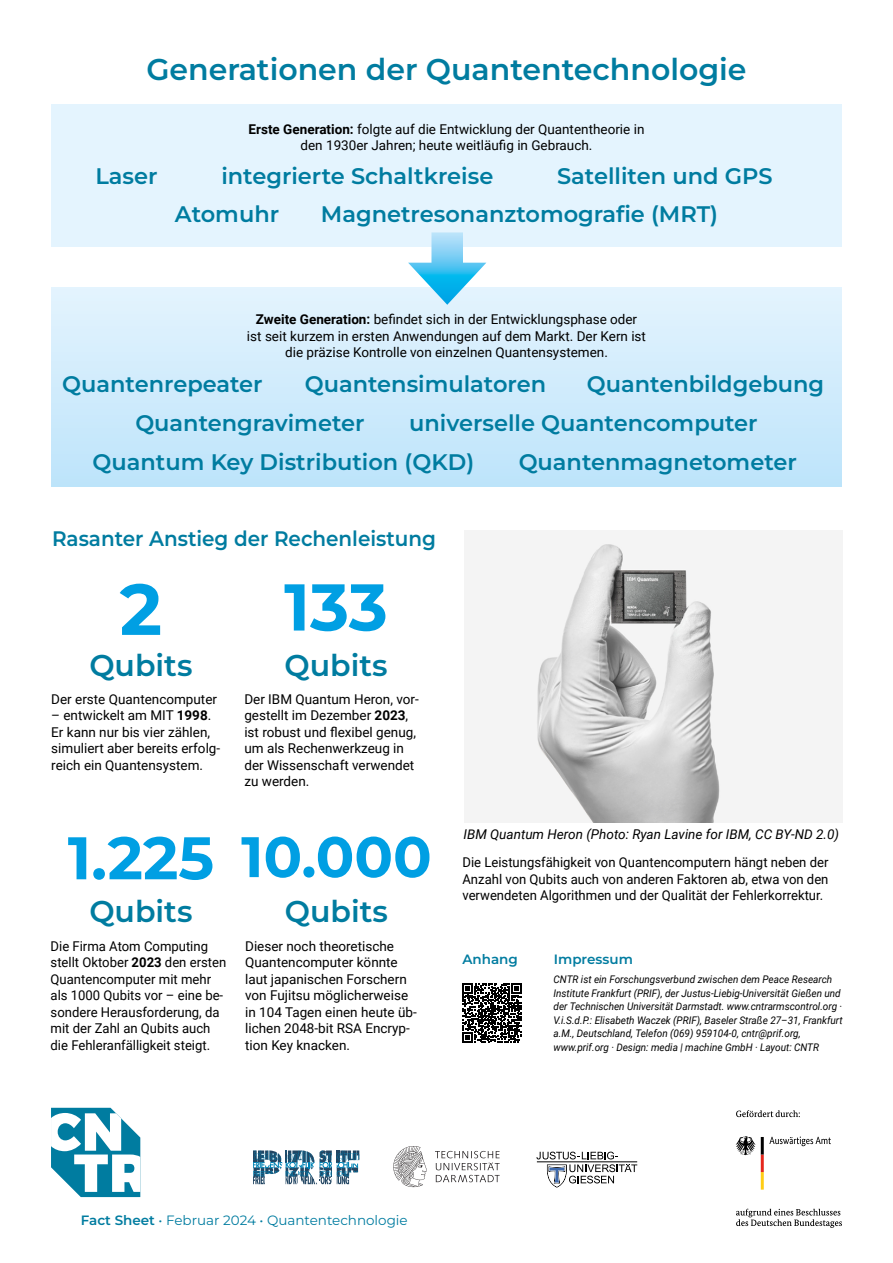
<style>
.page{position:relative;width:893px;height:1263px;background:#fff}
.page>*{position:absolute;margin:0;border:0;box-sizing:border-box;transform-origin:0 0}
.große_Zahl{font:700 72px "Montserrat";color:#009fe3}
.große_Zahl-2{font:700 66px "Montserrat";color:#009fe3}
.große_Zahl-3{font:700 60px "Montserrat";color:#009fe3}
.große_Zahl-4{font:700 57px "Montserrat";color:#009fe3}
.Zwischenüberschrift_H2{font:600 30px "Montserrat";color:#007ca0}
.Hervorhebung{font:600 30px "Montserrat";color:#007ca0}
.Hervorhebung-2{font:600 22.5px "Montserrat";color:#007ca0}
.Zwischenüberschrift_H2-2{font:600 21px "Montserrat";color:#007ca0;scale:.95 1}
.Fließtext{font:13.5px/16.5px "Roboto";color:#000}
.Hervorhebung-3{font:13.5px/16.5px "Roboto";color:#000;text-align:justify}
.Fließtext-2{font:italic 13.5px "Roboto";color:#000}
.t1{font:13.5px "Montserrat";color:#007ca0}
.Überschrift_Impressum{font:600 13.5px "Montserrat";color:#007ca0}
.Impressum{font:italic 10.5px/13.5px "Roboto";color:#000;scale:.95 1}
.s1{font-weight:700}
.s2{font-weight:600}
</style>
<div class="page">
<svg style="left:253px;top:1150px;width:107px;height:34px"></svg>
<svg style="left:435px;top:1151px;width:65px;height:31px"></svg>
<svg style="left:393px;top:1146px;width:34px;height:41px"></svg>
<svg style="left:536px;top:1152px;width:101px;height:35px"></svg>
<hr style="left:537px;top:1161px;width:100px;height:1px;background:#000">
<svg style="left:736px;top:1110px;width:64px;height:7px"></svg>
<svg style="left:736px;top:1209px;width:106px;height:19px"></svg>
<svg style="left:736px;top:1136px;width:95px;height:53px"></svg>
<svg style="left:51px;top:1108px;width:89px;height:89px"></svg>
<div style="left:51px;top:105px;width:791px;height:142px;background:#e4f4fe"></div>
<div style="left:51px;top:287px;width:791px;height:200px;background:linear-gradient(to bottom,#e4f4fe,#bde4fa)"></div>
<svg style="left:431px;top:232px;width:32px;height:31px"></svg>
<svg style="left:408px;top:263px;width:78px;height:42px"></svg>
<img style="left:464px;top:531px;width:379px;height:292px">
<svg style="left:462px;top:983px;width:60px;height:59px"></svg>
<h2 class="Zwischenüberschrift_H2" style="left:146px;top:49px;width:602px">Generationen der Quantentechnologie</h2>
<p class="Hervorhebung-2" style="left:95px;top:161px;width:64px">Laser</p>
<p class="Fließtext" style="left:249px;top:120px;width:397px;text-align:center"><span class="s1">Erste Generation:</span> folgte auf die Entwicklung der Quantentheorie in den 1930er Jahren; heute weitläufig in Gebrauch.</p>
<p class="Hervorhebung-2" style="left:221px;top:161px;width:273px">integrierte Schaltkreise</p>
<p class="Hervorhebung-2" style="left:557px;top:161px;width:217px">Satelliten und GPS</p>
<p class="Hervorhebung-2" style="left:175px;top:199px;width:106px">Atomuhr</p>
<p class="Hervorhebung-2" style="left:321px;top:199px;width:399px">Magnetresonanztomografie (MRT)</p>
<p class="Fließtext" style="left:247px;top:311px;width:401px;text-align:center"><span class="s1">Zweite Generation:</span> befindet sich in der Entwicklungsphase oder ist seit kurzem in ersten Anwendungen auf dem Markt. Der Kern ist die präzise Kontrolle von einzelnen Quantensystemen.</p>
<p class="Hervorhebung-2" style="left:62px;top:369px;width:202px">Quantenrepeater</p>
<p class="Hervorhebung-2" style="left:305px;top:369px;width:243px">Quantensimulatoren</p>
<p class="Hervorhebung-2" style="left:587px;top:369px;width:239px">Quantenbildgebung</p>
<p class="Hervorhebung-2" style="left:135px;top:408px;width:231px">Quantengravimeter</p>
<p class="Hervorhebung-2" style="left:409px;top:408px;width:350px">universelle Quantencomputer</p>
<p class="Hervorhebung-2" style="left:93px;top:447px;width:383px">Quantum Key Distribution (QKD)</p>
<p class="Hervorhebung-2" style="left:519px;top:447px;width:280px">Quantenmagnetometer</p>
<h2 class="Zwischenüberschrift_H2-2" style="left:52px;top:524px;width:406px">Rasanter Anstieg der Rechenleistung</h2>
<p class="große_Zahl" style="left:120px;top:561px;width:44px">2</p>
<p class="Hervorhebung" style="left:89px;top:645px;width:105px">Qubits</p>
<p class="Fließtext" style="left:51px;top:690px;width:167px">Der erste Quantencomputer</p>
<p class="Fließtext" style="left:51px;top:707px;width:170px">– entwickelt am MIT <span class="s1">1998</span>.<br>Er kann nur bis vier zählen, simuliert aber bereits erfolg&shy;reich ein Quantensystem.</p>
<p class="große_Zahl-2" style="left:284px;top:563px;width:105px">133</p>
<p class="Hervorhebung" style="left:284px;top:645px;width:105px">Qubits</p>
<p class="Fließtext" style="left:244px;top:690px;width:176px">Der IBM Quantum Heron, vor&shy;gestellt im Dezember <span class="s1">2023</span>, ist robust und flexibel genug, um als Rechenwerkzeug in der Wissenschaft verwendet zu werden.</p>
<p class="große_Zahl-3" style="left:68px;top:818px;width:148px">1.225</p>
<p class="Hervorhebung" style="left:89px;top:891px;width:105px">Qubits</p>
<p class="Fließtext" style="left:51px;top:937px;width:177px">Die Firma Atom Computing stellt Oktober <span class="s1">2023</span> den ersten<br>Quantencomputer mit mehr als 1000 Qubits vor – eine be&shy;sondere Herausforderung, da mit der Zahl an Qubits auch die Fehleranfälligkeit steigt.</p>
<p class="große_Zahl-4" style="left:241px;top:819px;width:192px">10.000</p>
<p class="Hervorhebung" style="left:285px;top:891px;width:105px">Qubits</p>
<p class="Fließtext" style="left:245px;top:937px;width:173px">Dieser noch theoretische<br>Quantencomputer könnte laut japanischen Forschern von Fujitsu möglicherweise in 104 Tagen einen heute üb&shy;lichen 2048-bit RSA Encryp&shy;tion Key knacken.</p>
<p class="Fließtext-2" style="left:463px;top:824px;width:377px">IBM Quantum Heron (Photo: Ryan Lavine for IBM, CC BY-ND 2.0)</p>
<p class="Hervorhebung-3" style="left:462px;top:853px;width:368px">Die Leistungsfähigkeit von Quantencomputern hängt neben der Anzahl von Qubits auch von anderen Faktoren ab, etwa von den verwendeten Algorithmen und der Qualität der Fehlerkorrektur.</p>
<h2 class="Überschrift_Impressum" style="left:462px;top:950px;width:57px">Anhang</h2>
<h2 class="Überschrift_Impressum" style="left:554px;top:950px;width:81px">Impressum</h2>
<p class="Impressum" style="left:553px;top:972px;width:306px">CNTR ist ein Forschungsverbund zwischen dem Peace Research Institute Frankfurt (PRIF), der Justus-Liebig-Universität Gießen und der Technischen Universität Darmstadt. www.cntrarmscontrol.org · V.i.S.d.P.: Elisabeth Waczek (PRIF), Baseler Straße 27–31, Frankfurt a.M., Deutschland, Telefon (069) 959104-0, cntr@prif.org, www.prif.org · Design: media | machine GmbH · Layout: CNTR</p>
<p class="t1" style="left:81px;top:1211px;width:328px"><span class="s2">Fact Sheet</span> • Februar 2024 • Quantentechnologie</p>
</div>
